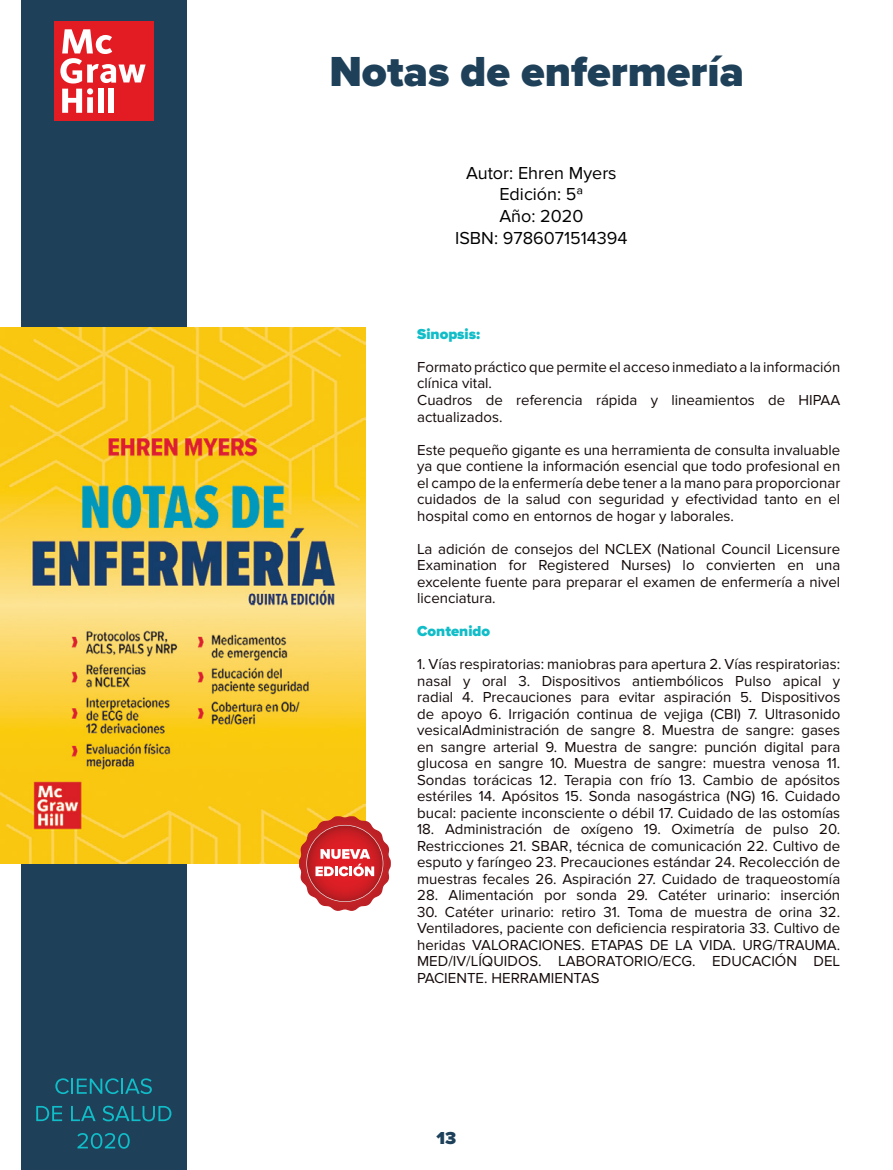
<style>
.page{position:relative;width:893px;height:1170px;background:#fff}
.page>*{position:absolute;margin:0;border:0;box-sizing:border-box;transform-origin:0 0}
.t1{font:900 43.5px "Proxima Nova";color:#1f4059}
.t2{font:18px/21.6px "Proxima Nova";color:#000;text-align:center}
.t3{font:900 18px "Proxima Nova";color:#1d415a}
.t4{font:15px/16.5px "Proxima Nova";color:#140909;text-align:justify}
.t5{font:900 15px "Proxima Nova";color:#10bdc8}
</style>
<div class="page">
<div style="left:21px;top:0;width:165px;height:1169px;background:#1f4059"></div>
<div style="left:54px;top:21px;width:100px;height:100px;background:#e31b22"></div>
<svg style="left:60px;top:29px;width:86px;height:84px"></svg>
<svg style="left:55px;top:1078px;width:97px;height:15px"></svg>
<svg style="left:36px;top:1106px;width:26px;height:14px"></svg>
<svg style="left:71px;top:1106px;width:24px;height:14px"></svg>
<svg style="left:103px;top:1105px;width:68px;height:16px"></svg>
<svg style="left:77px;top:1133px;width:53px;height:15px"></svg>
<img style="left:0;top:328px;width:365px;height:535px">
<svg style="left:299px;top:816px;width:92px;height:95px"></svg>
<h1 class="t1" style="left:329px;top:39px;width:416px">Notas de enfermería</h1>
<p class="t2" style="left:455px;top:162px;width:174px">Autor: Ehren Myers<br>Edición: 5ª<br>Año: 2020<br>ISBN: 9786071514394</p>
<p class="t5" style="left:417px;top:323px;width:64px">Sinopsis:</p>
<p class="t4" style="left:417px;top:359px;width:425px;text-align:left">Formato práctico que permite el acceso inmediato a la información clínica vital.<br>Cuadros de referencia rápida y lineamientos de HIPAA actualizados.</p>
<p class="t4" style="left:417px;top:441px;width:425px">Este pequeño gigante es una herramienta de consulta invaluable ya que contiene la información esencial que todo profesional en el campo de la enfermería debe tener a la mano para proporcionar cuidados de la salud con seguridad y efectividad tanto en el hospital como en entornos de hogar y laborales.</p>
<p class="t4" style="left:417px;top:540px;width:425px">La adición de consejos del NCLEX (National Council Licensure Examination for Registered Nurses) lo convierten en una excelente fuente para preparar el examen de enfermería a nivel licenciatura.</p>
<p class="t5" style="left:417px;top:620px;width:74px">Contenido</p>
<p class="t4" style="left:417px;top:656px;width:425px">1. Vías respiratorias: maniobras para apertura 2. Vías respiratorias: nasal y oral 3. Dispositivos antiembólicos Pulso apical y radial 4. Precauciones para evitar aspiración 5. Dispositivos de apoyo 6. Irrigación continua de vejiga (CBI) 7. Ultrasonido vesicalAdministración de sangre 8. Muestra de sangre: gases en sangre arterial 9. Muestra de sangre: punción digital para glucosa en sangre 10. Muestra de sangre: muestra venosa 11.<br>Sondas torácicas 12. Terapia con frío 13. Cambio de apósitos estériles 14. Apósitos 15. Sonda nasogástrica (NG) 16. Cuidado bucal: paciente inconsciente o débil 17. Cuidado de las ostomías</p>
<p class="t4" style="left:417px;top:821px;width:425px">18. Administración de oxígeno 19. Oximetría de pulso 20.<br>Restricciones 21. SBAR, técnica de comunicación 22. Cultivo de esputo y faríngeo 23. Precauciones estándar 24. Recolección de muestras fecales 26. Aspiración 27. Cuidado de traqueostomía</p>
<p class="t4" style="left:417px;top:887px;width:425px">28. Alimentación por sonda 29. Catéter urinario: inserción</p>
<p class="t4" style="left:417px;top:903px;width:425px">30. Catéter urinario: retiro 31. Toma de muestra de orina 32.<br>Ventiladores, paciente con deficiencia respiratoria 33. Cultivo de heridas VALORACIONES. ETAPAS DE LA VIDA. URG/TRAUMA.<br>MED/IV/LÍQUIDOS. LABORATORIO/ECG. EDUCACIÓN DEL PACIENTE. HERRAMIENTAS</p>
<p class="t3" style="left:437px;top:1124px;width:21px">13</p>
</div>
